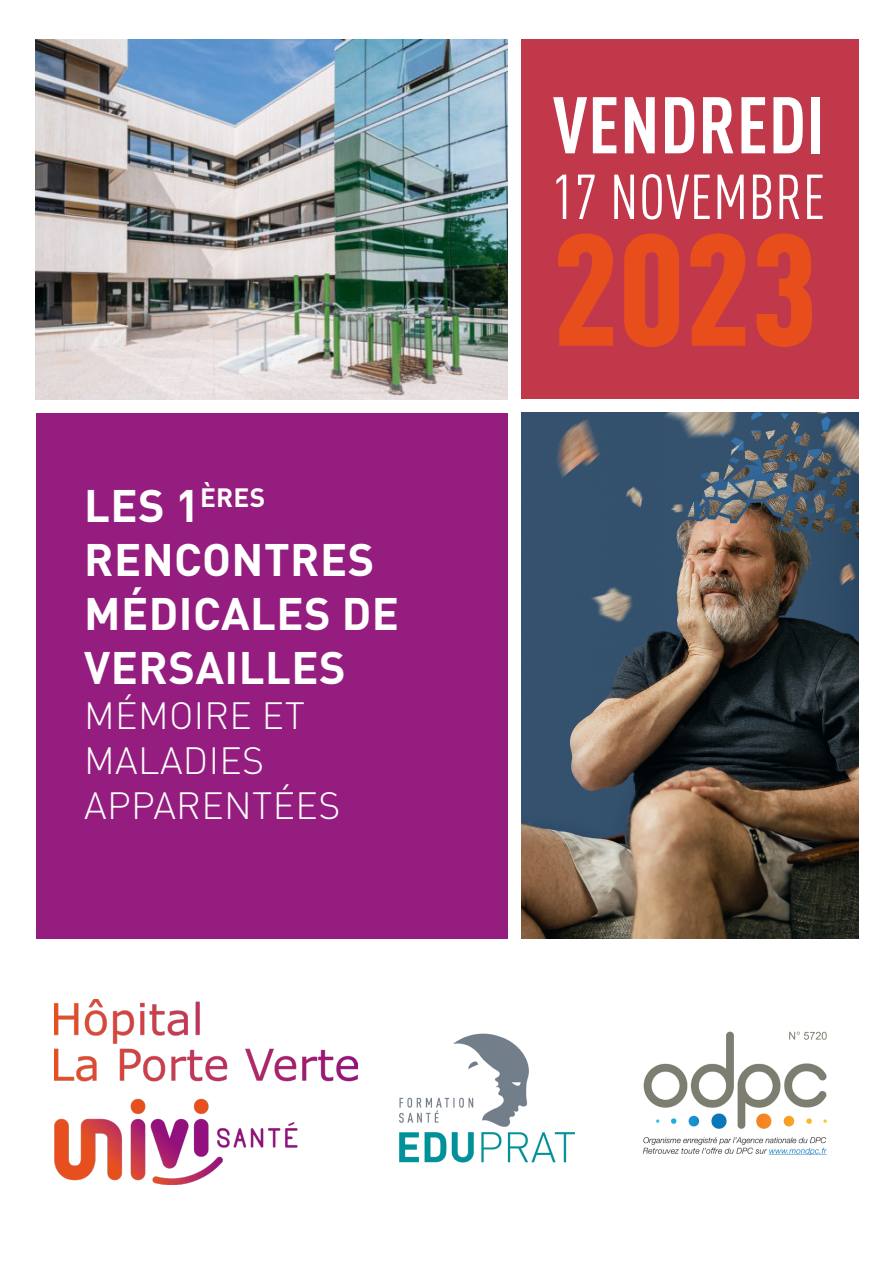
<style>
.page{position:relative;width:893px;height:1263px;background:#fff}
.page>*{position:absolute;margin:0;border:0;box-sizing:border-box;transform-origin:0 0}
.t1{font:900 condensed 156px "DINOT";color:#e84e1c}
.t2{font:700 condensed 78.9px "DINOT";letter-spacing:.01em;color:#fff}
.t3{font:condensed 62.4px "DINOT";letter-spacing:.01em;color:#fff}
.t4{font:700 45px/54px "DINOT";letter-spacing:.01em;color:#fff}
.t5{font:300 37.5px/45px "DINOT";letter-spacing:.01em;color:#fff}
</style>
<div class="page">
<img style="left:642px;top:1031px;width:185px;height:125px">
<img style="left:521px;top:413px;width:337px;height:525px">
<img style="left:36px;top:40px;width:472px;height:359px">
<div style="left:521px;top:40px;width:337px;height:359px;background:#c1384a"></div>
<div style="left:36px;top:413px;width:472px;height:525px;background:#951d7f"></div>
<img style="left:399px;top:1033px;width:176px;height:130px">
<img style="left:54px;top:1000px;width:303px;height:185px">
<p class="t4" style="left:84px;top:477px;width:316px">LES 1<sup>ÈRES<br></sup>RENCONTRES<br>MÉDICALES DE<br>VERSAILLES</p>
<p class="t5" style="left:84px;top:692px;width:258px">MÉMOIRE ET<br>MALADIES<br>APPARENTÉES</p>
<p class="t2" style="left:553px;top:77px;width:274px">VENDREDI</p>
<p class="t3" style="left:552px;top:161px;width:275px">17 NOVEMBRE</p>
<p class="t1" style="left:552px;top:193px;width:266px">2023</p>
</div>
